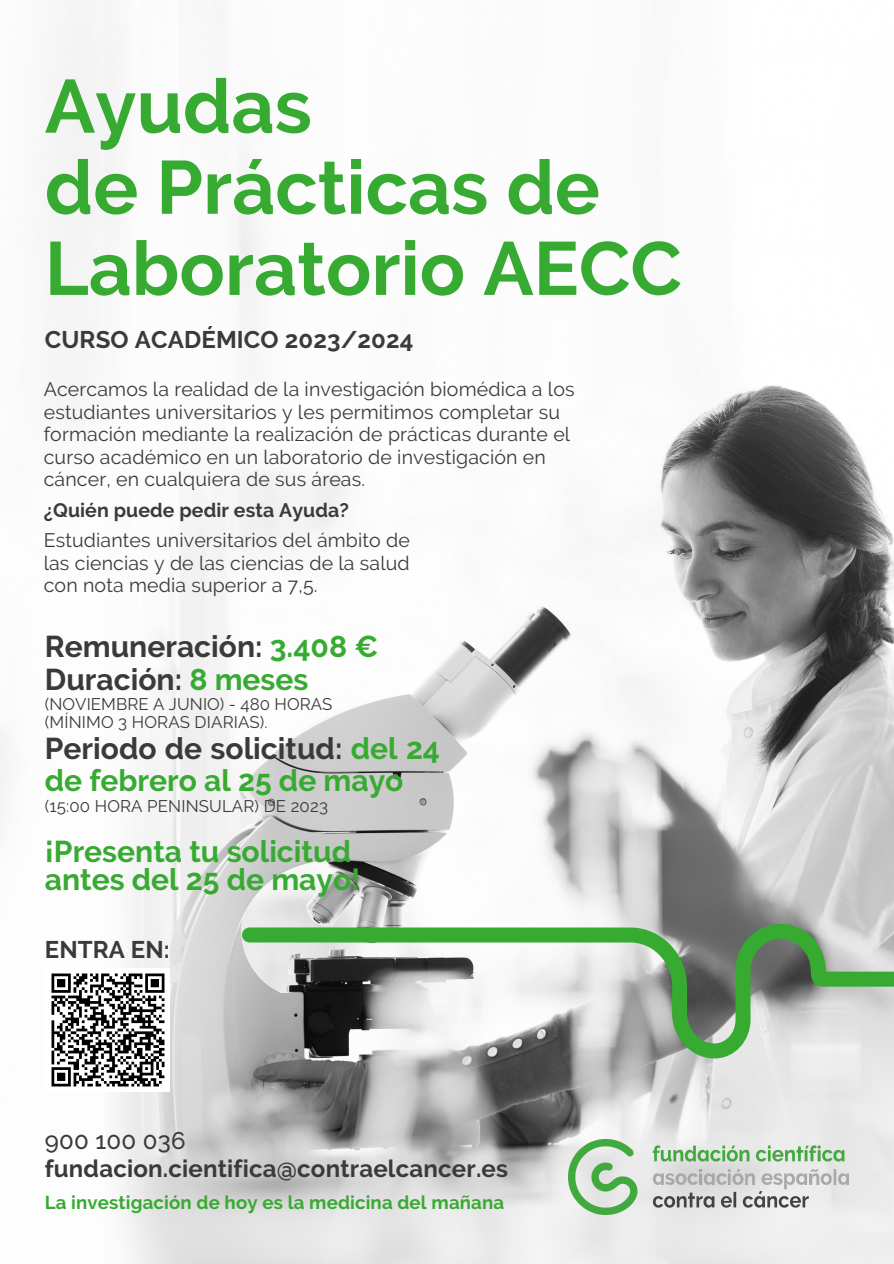
<style>
.page{position:relative;width:894px;height:1264px;background:#fff}
.page>*{position:absolute;margin:0;border:0;box-sizing:border-box;transform-origin:0 0}
.t1{font:700 75px/81px "Raleway";color:#37aa32}
.t2{font:700 30px/32.7px "Raleway";color:#37aa32}
.t3{font:700 30px/32.7px "Raleway";color:#3a3a39}
.t4{font:700 24px "Raleway";letter-spacing:.01em;color:#3a3a39}
.t5{font:500 24px "Raleway";letter-spacing:.01em;color:#3a3a39}
.t6{font:19.5px/22.5px "Raleway";letter-spacing:.01em;color:#3a3a39}
.t7{font:700 19.5px "Raleway";letter-spacing:.005em;color:#3a3a39}
.t8{font:700 18.6px "Raleway";letter-spacing:.005em;color:#37aa32}
.t9{font:16.8px/18px "Raleway";letter-spacing:.01em;color:#3a3a39}
.s1{color:#37aa32}
.s2{color:#3a3a39}
</style>
<div class="page">
<img style="left:0;top:0;width:893px;height:1263px">
<img style="left:46px;top:968px;width:123px;height:123px">
<img style="left:387px;top:1058px;width:506px;height:205px">
<svg style="left:242px;top:923px;width:651px;height:135px"></svg>
<img style="left:568px;top:1138px;width:280px;height:76px">
<h1 class="t1" style="left:45px;top:66px;width:638px">Ayudas<br>de Prácticas de<br>Laboratorio AECC</h1>
<p class="t4" style="left:45px;top:325px;width:370px">CURSO ACADÉMICO 2023/2024</p>
<p class="t6" style="left:44px;top:378px;width:532px">Acercamos la realidad de la investigación biomédica a los estudiantes universitarios y les permitimos completar su formación mediante la realización de prácticas durante el curso académico en un laboratorio de investigación en cáncer, en cualquiera de sus áreas.</p>
<p class="t7" style="left:44px;top:498px;width:306px">¿Quién puede pedir esta Ayuda?</p>
<p class="t6" style="left:44px;top:529px;width:367px;text-align:justify">Estudiantes universitarios del ámbito de las ciencias y de las ciencias de la salud con nota media superior a 7,5.</p>
<h2 class="t3" style="left:45px;top:630px;width:335px">Remuneración: <span class="s1">3.408 €<br></span>Duración: <span class="s1">8 meses</span></h2>
<p class="t9" style="left:45px;top:695px;width:289px">(NOVIEMBRE A JUNIO) - 480 HORAS (MÍNIMO 3 HORAS DIARIAS).</p>
<h2 class="t2" style="left:45px;top:731px;width:396px"><span class="s2">Periodo de solicitud:</span> del 24 de febrero al 25 de mayo</h2>
<p class="t9" style="left:45px;top:796px;width:284px">(15:00 HORA PENINSULAR) DE 2023</p>
<h2 class="t2" style="left:45px;top:837px;width:317px;line-height:28.2px">¡Presenta tu solicitud antes del 25 de mayo!</h2>
<p class="t4" style="left:45px;top:935px;width:126px">ENTRA EN:</p>
<p class="t5" style="left:45px;top:1126px;width:142px">900 100 036</p>
<p class="t4" style="left:45px;top:1154px;width:464px">fundacion.cientifica@contraelcancer.es</p>
<p class="t8" style="left:45px;top:1191px;width:460px">La investigación de hoy es la medicina del mañana</p>
</div>
